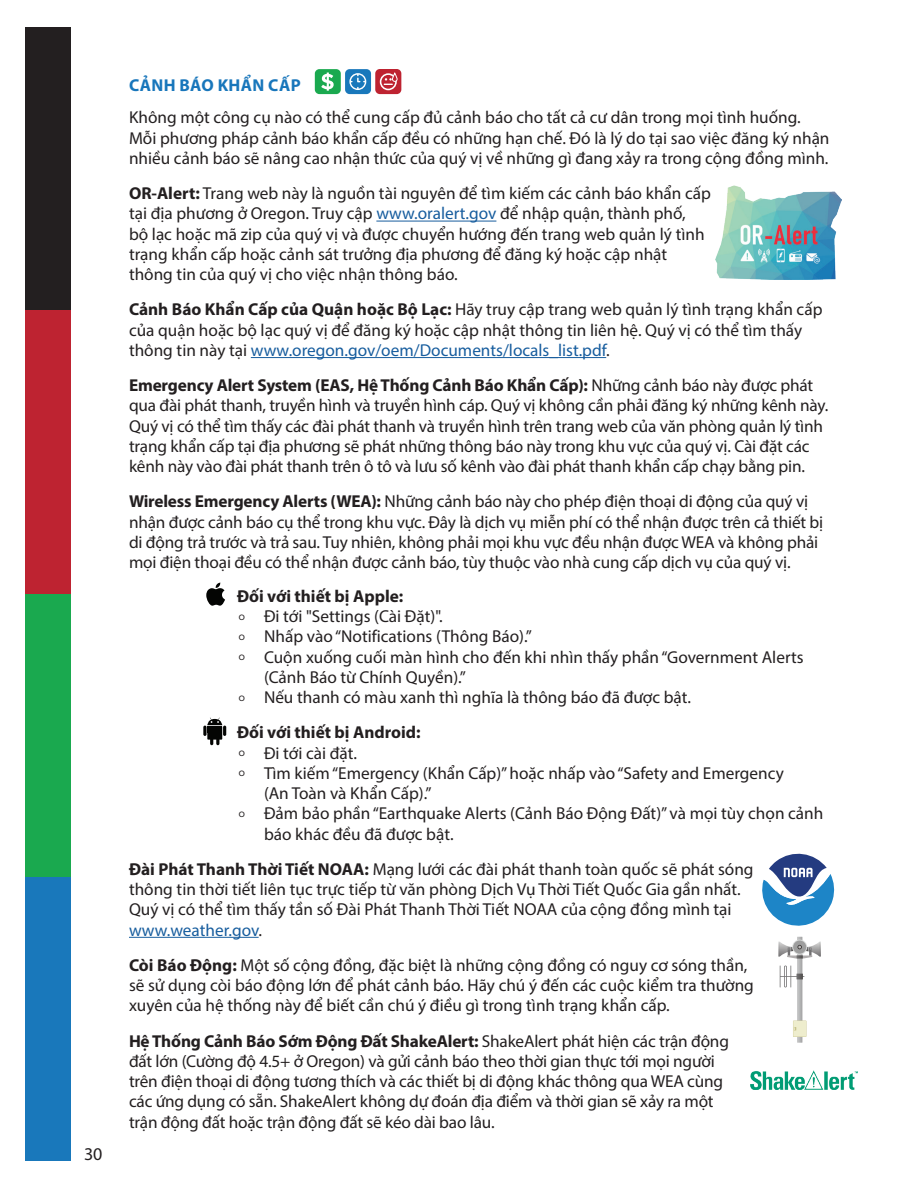
<style>
.page{position:relative;width:918px;height:1188px;background:#fff}
.page>*{position:absolute;margin:0;border:0;box-sizing:border-box;transform-origin:0 0}
.t1{font:18px "Myriad Pro";color:#231f20}
.Body_12_A_0_8{font:17.25px/20.2px "Myriad Pro";color:#231f20}
.Body_12_A_0_8-2{font:700 17.25px "Myriad Pro";color:#231f20}
.Blue_Subhead_12_A_4_10{font:700 17.25px "Myriad Pro";letter-spacing:.02em;color:#1876bb}
.s1{font-weight:700}
.s2{color:#175d9e}
.s3{font-family:"Calibri";font-weight:300;font-size:22.5px}
</style>
<div class="page">
<div style="left:25px;top:27px;width:45px;height:283px;background:#231f20"></div>
<div style="left:25px;top:310px;width:45px;height:284px;background:#be2331"></div>
<div style="left:25px;top:594px;width:45px;height:284px;background:#1aa94f"></div>
<div style="left:25px;top:878px;width:45px;height:283px;background:#1978bb"></div>
<img style="left:715px;top:185px;width:126px;height:94px">
<svg style="left:778px;top:937px;width:43px;height:106px"></svg>
<img style="left:751px;top:1070px;width:106px;height:19px">
<svg style="left:762px;top:854px;width:72px;height:72px"></svg>
<svg style="left:206px;top:583px;width:19px;height:23px"></svg>
<svg style="left:203px;top:726px;width:4px;height:10px"></svg>
<svg style="left:207px;top:718px;width:19px;height:27px"></svg>
<hr style="left:376px;top:221px;width:120px;height:1px;background:#175d9e">
<hr style="left:251px;top:357px;width:355px;height:1px;background:#175d9e">
<hr style="left:129px;top:937px;width:130px;height:1px;background:#175d9e">
<div style="left:315px;top:69px;width:26px;height:25px;background:#1aa94f;border-radius:5px"></div>
<svg style="left:321px;top:73px;width:13px;height:18px"></svg>
<div style="left:345px;top:69px;width:26px;height:25px;background:#1978bb;border-radius:5px"></div>
<svg style="left:349px;top:73px;width:17px;height:17px"></svg>
<div style="left:375px;top:69px;width:26px;height:25px;background:#be2331;border-radius:5px"></div>
<svg style="left:380px;top:72px;width:18px;height:18px"></svg>
<p class="t1" style="left:84px;top:1143px;width:20px">30</p>
<p class="Blue_Subhead_12_A_4_10" style="left:129px;top:74px;width:173px">CẢNH BÁO KHẨN CẤP</p>
<p class="Body_12_A_0_8" style="left:129px;top:107px;width:702px">Không một công cụ nào có thể cung cấp đủ cảnh báo cho tất cả cư dân trong mọi tình huống.<br>Mỗi phương pháp cảnh báo khẩn cấp đều có những hạn chế. Đó là lý do tại sao việc đăng ký nhận nhiều cảnh báo sẽ nâng cao nhận thức của quý vị về những gì đang xảy ra trong cộng đồng mình.</p>
<p class="Body_12_A_0_8" style="left:129px;top:183px;width:584px"><span class="s1">OR-Alert:</span> Trang web này là nguồn tài nguyên để tìm kiếm các cảnh báo khẩn cấp tại địa phương ở Oregon. Truy cập <span class="s2">www.oralert.gov</span> để nhập quận, thành phố,<br>bộ lạc hoặc mã zip của quý vị và được chuyển hướng đến trang web quản lý tình trạng khẩn cấp hoặc cảnh sát trưởng địa phương để đăng ký hoặc cập nhật thông tin của quý vị cho việc nhận thông báo.</p>
<p class="Body_12_A_0_8" style="left:129px;top:299px;width:695px"><span class="s1">Cảnh Báo Khẩn Cấp của Quận hoặc Bộ Lạc:</span> Hãy truy cập trang web quản lý tình trạng khẩn cấp của quận hoặc bộ lạc quý vị để đăng ký hoặc cập nhật thông tin liên hệ. Quý vị có thể tìm thấy thông tin này tại <span class="s2">www.oregon.gov/oem/Documents/locals_list.pdf</span>.</p>
<p class="Body_12_A_0_8" style="left:129px;top:375px;width:701px"><span class="s1">Emergency Alert System (EAS, Hệ Thống Cảnh Báo Khẩn Cấp):</span> Những cảnh báo này được phát qua đài phát thanh, truyền hình và truyền hình cáp. Quý vị không cần phải đăng ký những kênh này.<br>Quý vị có thể tìm thấy các đài phát thanh và truyền hình trên trang web của văn phòng quản lý tình trạng khẩn cấp tại địa phương sẽ phát những thông báo này trong khu vực của quý vị. Cài đặt các kênh này vào đài phát thanh trên ô tô và lưu số kênh vào đài phát thanh khẩn cấp chạy bằng pin.</p>
<p class="Body_12_A_0_8" style="left:129px;top:491px;width:696px"><span class="s1">Wireless Emergency Alerts (WEA):</span> Những cảnh báo này cho phép điện thoại di động của quý vị nhận được cảnh báo cụ thể trong khu vực. Đây là dịch vụ miễn phí có thể nhận được trên cả thiết bị di động trả trước và trả sau. Tuy nhiên, không phải mọi khu vực đều nhận được WEA và không phải mọi điện thoại đều có thể nhận được cảnh báo, tùy thuộc vào nhà cung cấp dịch vụ của quý vị.</p>
<p class="Body_12_A_0_8-2" style="left:237px;top:585px;width:168px">Đối với thiết bị Apple:</p>
<p class="Body_12_A_0_8" style="left:237px;top:606px;width:207px"><span class="s3">◦</span> Đi tới "Settings (Cài Đặt)".</p>
<p class="Body_12_A_0_8" style="left:237px;top:626px;width:296px"><span class="s3">◦</span> Nhấp vào “Notifications (Thông Báo).”</p>
<p class="Body_12_A_0_8" style="left:264px;top:646px;width:541px;text-indent:-27px"><span class="s3">◦</span> Cuộn xuống cuối màn hình cho đến khi nhìn thấy phần “Government Alerts (Cảnh Báo từ Chính Quyền).”</p>
<p class="Body_12_A_0_8" style="left:237px;top:687px;width:456px"><span class="s3">◦</span> Nếu thanh có màu xanh thì nghĩa là thông báo đã được bật.</p>
<p class="Body_12_A_0_8-2" style="left:237px;top:721px;width:185px">Đối với thiết bị Android:</p>
<p class="Body_12_A_0_8" style="left:237px;top:742px;width:122px"><span class="s3">◦</span> Đi tới cài đặt.</p>
<p class="Body_12_A_0_8" style="left:264px;top:763px;width:521px;text-indent:-27px"><span class="s3">◦</span> Tìm kiếm “Emergency (Khẩn Cấp)” hoặc nhấp vào “Safety and Emergency (An Toàn và Khẩn Cấp).”</p>
<p class="Body_12_A_0_8" style="left:264px;top:803px;width:561px;text-indent:-27px"><span class="s3">◦</span> Đảm bảo phần “Earthquake Alerts (Cảnh Báo Động Đất)” và mọi tùy chọn cảnh báo khác đều đã được bật.</p>
<p class="Body_12_A_0_8" style="left:129px;top:859px;width:626px"><span class="s1">Đài Phát Thanh Thời Tiết NOAA:</span> Mạng lưới các đài phát thanh toàn quốc sẽ phát sóng thông tin thời tiết liên tục trực tiếp từ văn phòng Dịch Vụ Thời Tiết Quốc Gia gần nhất.<br>Quý vị có thể tìm thấy tần số Đài Phát Thanh Thời Tiết NOAA của cộng đồng mình tại <span class="s2">www.weather.gov</span>.</p>
<p class="Body_12_A_0_8" style="left:129px;top:955px;width:626px"><span class="s1">Còi Báo Động:</span> Một số cộng đồng, đặc biệt là những cộng đồng có nguy cơ sóng thần, sẽ sử dụng còi báo động lớn để phát cảnh báo. Hãy chú ý đến các cuộc kiểm tra thường xuyên của hệ thống này để biết cần chú ý điều gì trong tình trạng khẩn cấp.</p>
<p class="Body_12_A_0_8" style="left:129px;top:1030px;width:602px"><span class="s1">Hệ Thống Cảnh Báo Sớm Động Đất ShakeAlert:</span> ShakeAlert phát hiện các trận động đất lớn (Cường độ 4.5+ ở Oregon) và gửi cảnh báo theo thời gian thực tới mọi người trên điện thoại di động tương thích và các thiết bị di động khác thông qua WEA cùng các ứng dụng có sẵn. ShakeAlert không dự đoán địa điểm và thời gian sẽ xảy ra một trận động đất hoặc trận động đất sẽ kéo dài bao lâu.</p>
</div>
